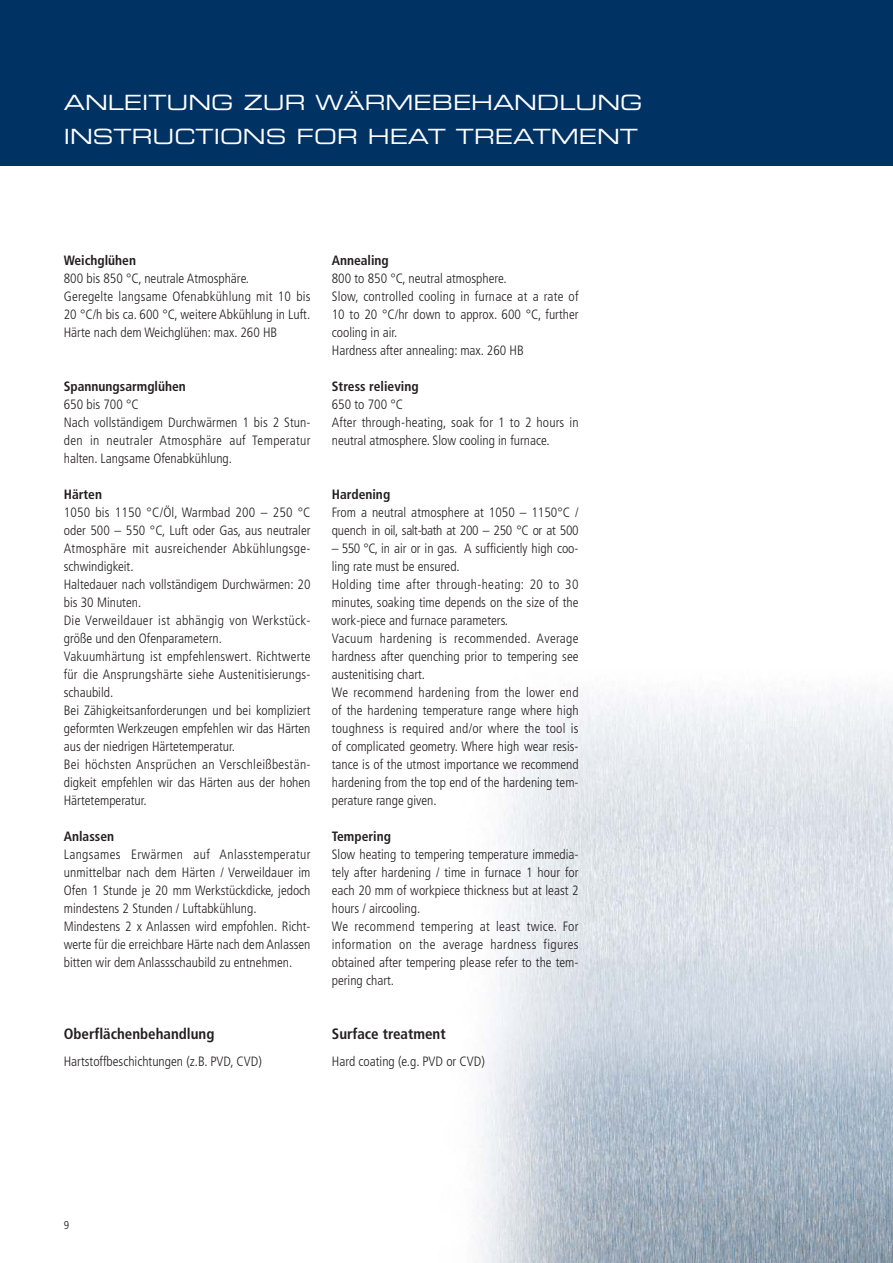
<style>
.page{position:relative;width:893px;height:1263px;background:#fff}
.page>*{position:absolute;margin:0;border:0;box-sizing:border-box;transform-origin:0 0}
.t1{font:21px/34px "Eurostile Extended Two";color:#fff}
.t2{font:700 condensed 15px "Frutiger";color:#231f20}
.t3{font:300 condensed 13.5px/18px "Frutiger";color:#231f20}
.t4{font:700 condensed 13.5px "Frutiger";color:#231f20}
.t5{font:300 condensed 11.25px "Frutiger";color:#231f20}
</style>
<div class="page">
<div style="left:0;top:0;width:892px;height:166px;background:#003264"></div>
<img style="left:473px;top:692px;width:419px;height:571px">
<h1 class="t1" style="left:64px;top:87px;width:580px">ANLEITUNG ZUR WÄRMEBEHANDLUNG<br>INSTRUCTIONS FOR HEAT TREATMENT</h1>
<p class="t4" style="left:64px;top:255px;width:74px">Weichglühen</p>
<p class="t3" style="left:64px;top:271px;width:248px">800 bis 850 °C, neutrale Atmosphäre.<br>Geregelte langsame Ofenabkühlung mit 10 bis 20 °C/h bis ca. 600 °C, weitere Abkühlung in Luft.<br>Härte nach dem Weichglühen: max. 260 HB</p>
<p class="t4" style="left:64px;top:381px;width:124px">Spannungsarmglühen</p>
<p class="t3" style="left:64px;top:397px;width:248px">650 bis 700 °C<br>Nach vollständigem Durchwärmen 1 bis 2 Stun&shy;den in neutraler Atmosphäre auf Temperatur halten. Langsame Ofenabkühlung.</p>
<p class="t4" style="left:64px;top:489px;width:40px">Härten</p>
<p class="t3" style="left:64px;top:505px;width:248px">1050 bis 1150 °C/Öl, Warmbad 200 – 250 °C oder 500 – 550 °C, Luft oder Gas, aus neutraler Atmosphäre mit ausreichender Abkühlungsge&shy;schwindigkeit.<br>Haltedauer nach vollständigem Durchwärmen: 20 bis 30 Minuten.<br>Die Verweildauer ist abhängig von Werkstück&shy;größe und den Ofenparametern.<br>Vakuumhärtung ist empfehlenswert. Richtwerte für die Ansprungshärte siehe Austenitisierungs&shy;schaubild.<br>Bei Zähigkeitsanforderungen und bei kompliziert geformten Werkzeugen empfehlen wir das Härten aus der niedrigen Härtetemperatur.<br>Bei höchsten Ansprüchen an Verschleißbestän&shy;digkeit empfehlen wir das Härten aus der hohen Härtetemperatur.</p>
<p class="t4" style="left:64px;top:831px;width:52px">Anlassen</p>
<p class="t3" style="left:64px;top:847px;width:248px">Langsames Erwärmen auf Anlasstemperatur unmittelbar nach dem Härten / Verweildauer im Ofen 1 Stunde je 20 mm Werkstückdicke, jedoch mindestens 2 Stunden / Luftabkühlung.<br>Mindestens 2 x Anlassen wird empfohlen. Richt&shy;werte für die erreichbare Härte nach dem Anlassen bitten wir dem Anlassschaubild zu entnehmen.</p>
<p class="t2" style="left:64px;top:1028px;width:152px">Oberflächenbehandlung</p>
<p class="t3" style="left:64px;top:1054px;width:199px">Hartstoffbeschichtungen (z.B. PVD, CVD)</p>
<p class="t4" style="left:332px;top:255px;width:59px">Annealing</p>
<p class="t3" style="left:332px;top:271px;width:248px">800 to 850 °C, neutral atmosphere.<br>Slow, controlled cooling in furnace at a rate of 10 to 20 °C/hr down to approx. 600 °C, further cooling in air.<br>Hardness after annealing: max. 260 HB</p>
<p class="t4" style="left:332px;top:381px;width:88px">Stress relieving</p>
<p class="t3" style="left:332px;top:397px;width:248px">650 to 700 °C<br>After through-heating, soak for 1 to 2 hours in neutral atmosphere. Slow cooling in furnace.</p>
<p class="t4" style="left:332px;top:489px;width:60px">Hardening</p>
<p class="t3" style="left:332px;top:505px;width:248px">From a neutral atmosphere at 1050 – 1150°C / quench in oil, salt-bath at 200 – 250 °C or at 500</p>
<p class="t3" style="left:332px;top:541px;width:248px">– 550 °C, in air or in gas. A sufficiently high coo&shy;ling rate must be ensured.<br>Holding time after through-heating: 20 to 30 minutes, soaking time depends on the size of the work-piece and furnace parameters.<br>Vacuum hardening is recommended. Average hardness after quenching prior to tempering see austenitising chart.<br>We recommend hardening from the lower end of the hardening temperature range where high toughness is required and/or where the tool is of complicated geometry. Where high wear resis&shy;tance is of the utmost importance we recommend hardening from the top end of the hardening tem&shy;perature range given.</p>
<p class="t4" style="left:332px;top:831px;width:61px">Tempering</p>
<p class="t3" style="left:332px;top:847px;width:248px">Slow heating to tempering temperature immedia&shy;tely after hardening / time in furnace 1 hour for each 20 mm of workpiece thickness but at least 2 hours / aircooling.<br>We recommend tempering at least twice. For information on the average hardness figures obtained after tempering please refer to the tem&shy;pering chart.</p>
<p class="t2" style="left:332px;top:1028px;width:115px">Surface treatment</p>
<p class="t3" style="left:332px;top:1054px;width:154px">Hard coating (e.g. PVD or CVD)</p>
<p class="t5" style="left:64px;top:1220px;width:7px">9</p>
</div>
